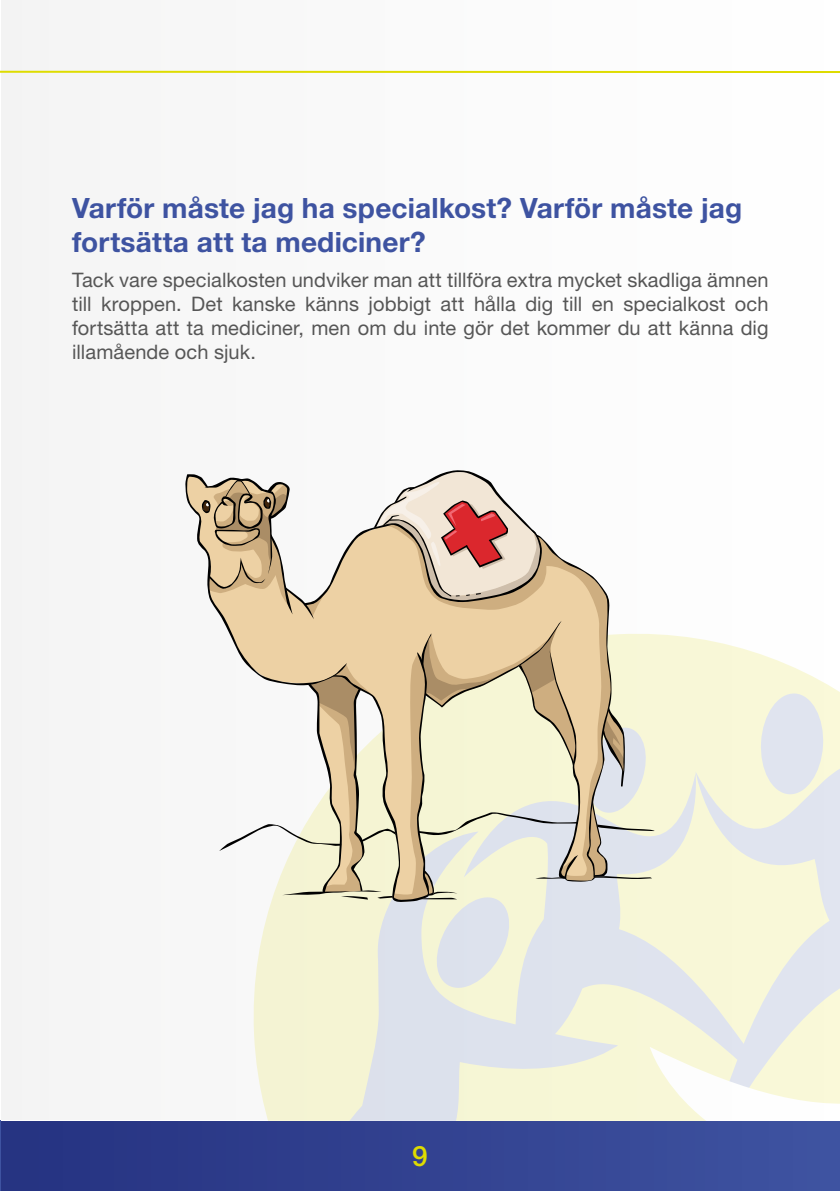
<style>
.page{position:relative;width:840px;height:1191px;background:#fff}
.page>*{position:absolute;margin:0;border:0;box-sizing:border-box;transform-origin:0 0}
.t1{font:700 28px/33.6px "Helvetica Neue LT Std";letter-spacing:.005em;color:#3e53a1}
.t2{font:500 28px "Helvetica Neue LT Std";color:#dedc00}
.t3{font:20px/24px "Helvetica Neue LT Std";letter-spacing:.005em;color:#565656;text-align:justify}
</style>
<div class="page">
<div style="left:1px;top:0;width:838px;height:1119px;background:#f9f9f9"></div>
<svg style="left:654px;top:634px;width:185px;height:72px;fill:#f9f8d8"></svg>
<svg style="left:759px;top:692px;width:65px;height:14px"></svg>
<svg style="left:253px;top:706px;width:586px;height:415px;background:#eceede"></svg>
<svg style="left:617px;top:797px;width:222px;height:324px;background:#f1f2e1"></svg>
<hr style="left:0;top:1120px;width:1px;height:71px;background:#3e53a1">
<hr style="left:0;top:71px;width:839px;height:2px;background:#dedc00">
<div style="left:1px;top:1121px;width:838px;height:70px;background:linear-gradient(to right,#253281,#3f53a1)"></div>
<svg style="left:185px;top:470px;width:469px;height:523px"></svg>
<h1 class="t1" style="left:72px;top:191px;width:671px">Varför måste jag ha specialkost? Varför måste jag fortsätta att ta mediciner?</h1>
<p class="t3" style="left:72px;top:268px;width:697px">Tack vare specialkosten undviker man att tillföra extra mycket skadliga ämnen till kroppen. Det kanske känns jobbigt att hålla dig till en specialkost och fortsätta att ta mediciner, men om du inte gör det kommer du att känna dig illamående och sjuk.</p>
<h1 class="t2" style="left:412px;top:1139px;width:17px">9</h1>
</div>
